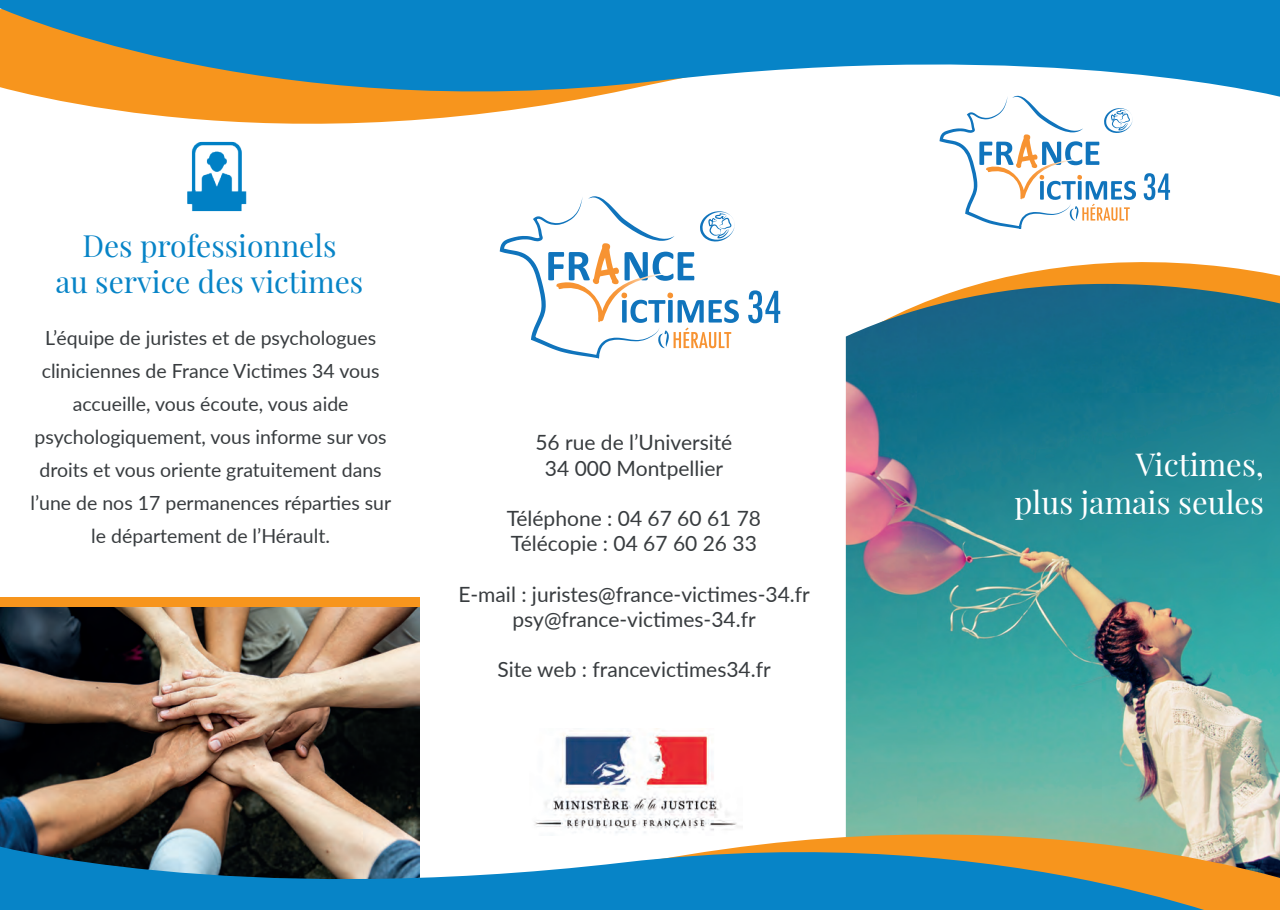
<style>
.page{position:relative;width:1280px;height:910px;background:#fff}
.page>*{position:absolute;margin:0;border:0;box-sizing:border-box;transform-origin:0 0}
.t1{font:31.05px/37.2px "Playfair Display";color:#fff;text-align:right}
.t2{font:30px/36px "Playfair Display";color:#0784c7;text-align:center}
.t3{font:21px/25.2px "Lato";color:#383c3f;text-align:center}
.t4{font:19.5px/33px "Lato";color:#383c3f;text-align:center}
</style>
<div class="page">
<svg style="left:979px;top:262px;width:301px;height:22px;fill:#f7951d"></svg>
<img style="left:0;top:607px;width:420px;height:210px">
<svg style="left:0;top:0;width:1280px;height:124px;fill:#0784c7"></svg>
<img style="left:558px;top:728px;width:156px;height:62px">
<div style="left:0;top:597px;width:420px;height:10px;background:#f7951d"></div>
<img style="left:846px;top:284px;width:434px;height:506px">
<svg style="left:54px;top:790px;width:1226px;height:27px"></svg>
<svg style="left:0;top:817px;width:1280px;height:93px;background:#6c97a0"></svg>
<img style="left:187px;top:141px;width:60px;height:71px">
<svg style="left:500px;top:196px;width:239px;height:162px"></svg>
<svg style="left:748px;top:290px;width:32px;height:33px"></svg>
<svg style="left:939px;top:96px;width:197px;height:133px"></svg>
<svg style="left:1144px;top:173px;width:26px;height:27px"></svg>
<h2 class="t2" style="left:55px;top:225px;width:309px">Des professionnels<br>au service des victimes</h2>
<p class="t4" style="left:30px;top:321px;width:362px">L’équipe de juristes et de psychologues cliniciennes de France Victimes 34 vous accueille, vous écoute, vous aide psychologiquement, vous informe sur vos droits et vous oriente gratuitement dans l’une de nos 17 permanences réparties sur le département de l’Hérault.</p>
<p class="t3" style="left:535px;top:429px;width:198px">56 rue de l’Université<br>34 000 Montpellier</p>
<p class="t3" style="left:507px;top:505px;width:256px;text-align:left">Téléphone : 04 67 60 61 78<br>Télécopie : 04 67 60 26 33</p>
<p class="t3" style="left:458px;top:580px;width:353px">E-mail : juristes@france-victimes-34.fr psy@france-victimes-34.fr</p>
<p class="t3" style="left:497px;top:656px;width:275px">Site web : francevictimes34.fr</p>
<h1 class="t1" style="left:1014px;top:444px;width:251px">Victimes,<br>plus jamais seules</h1>
</div>
